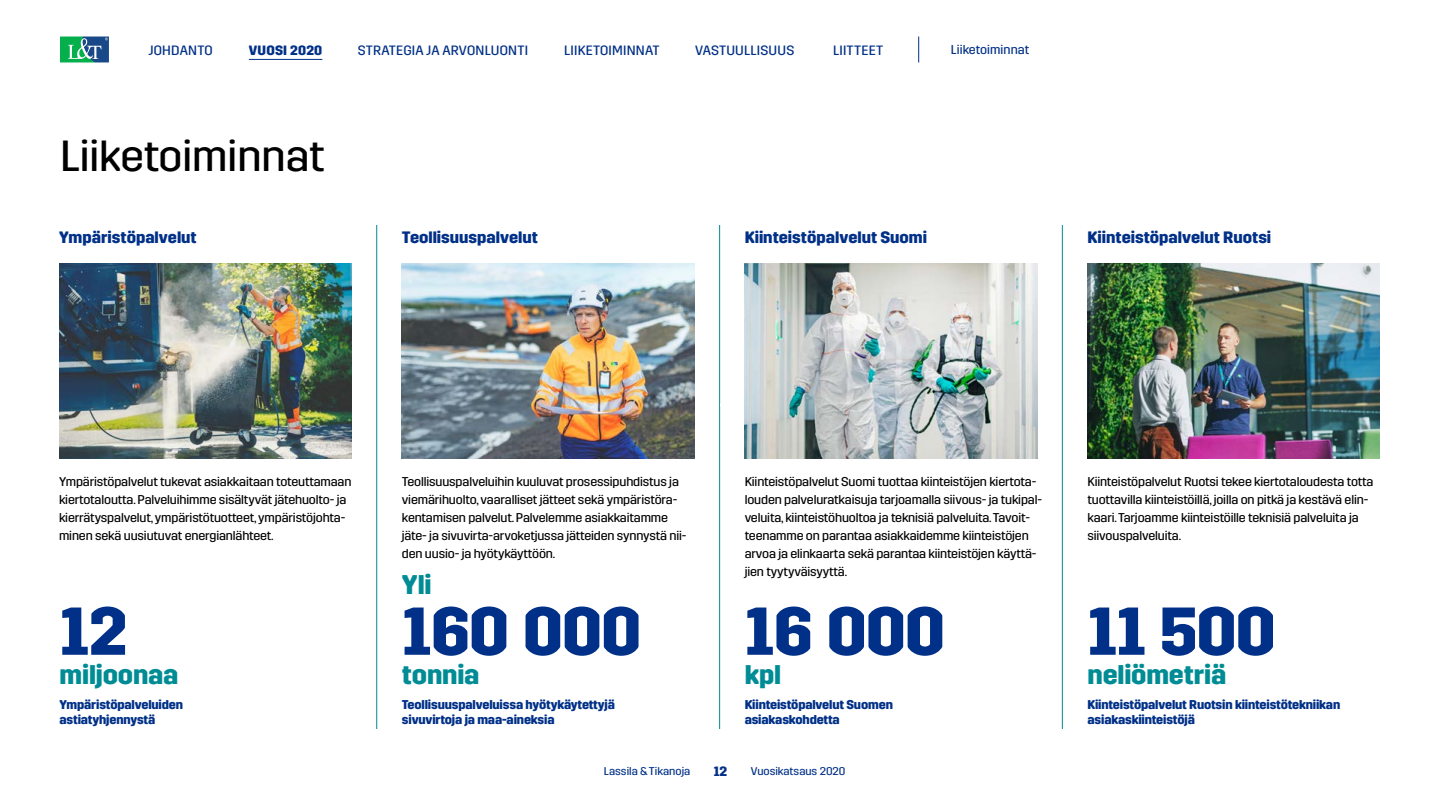
<style>
.page{position:relative;width:1440px;height:810px;background:#fff}
.page>*{position:absolute;margin:0;border:0;box-sizing:border-box;transform-origin:0 0}
.t1{font:700 67.5px "LT Trim";letter-spacing:-.015em;color:#003087}
.t2{font:43.5px "LT Trim";color:#000}
.t3{font:700 27px "LT Trim";letter-spacing:-.005em;color:#008c95}
.t4{font:700 16.5px "LT Trim";color:#003087}
.t5{font:13.5px "LT Trim";letter-spacing:.015em;color:#003087}
.t6{font:700 13.5px "LT Trim";letter-spacing:.015em;color:#003087}
.t7{font:12.75px/18px "LT Trim";letter-spacing:-.01em;color:#000}
.t8{font:700 12.75px/15.3px "LT Trim";letter-spacing:-.01em;color:#003087}
.t9{font:12.75px "LT Trim";letter-spacing:.005em;color:#003087}
.t10{font:11.25px "LT Trim";color:#003087}
</style>
<div class="page">
<img style="left:59px;top:263px;width:293px;height:195px">
<img style="left:402px;top:263px;width:292px;height:195px">
<img style="left:1088px;top:263px;width:292px;height:195px">
<img style="left:745px;top:263px;width:292px;height:195px">
<hr style="left:376px;top:225px;width:1px;height:504px;background:#008c95">
<hr style="left:719px;top:225px;width:1px;height:504px;background:#008c95">
<hr style="left:1062px;top:225px;width:1px;height:504px;background:#008c95">
<svg style="left:60px;top:37px;width:49px;height:25px"></svg>
<svg style="left:918px;top:37px;width:1px;height:25px"></svg>
<hr style="left:249px;top:59px;width:73px;height:1px;background:#003087">
<p class="t5" style="left:149px;top:42px;width:66px">JOHDANTO</p>
<p class="t6" style="left:249px;top:42px;width:75px">VUOSI 2020</p>
<p class="t5" style="left:358px;top:42px;width:172px">STRATEGIA JA ARVONLUONTI</p>
<p class="t5" style="left:564px;top:42px;width:97px">LIIKETOIMINNAT</p>
<p class="t5" style="left:695px;top:42px;width:101px">VASTUULLISUUS</p>
<p class="t5" style="left:833px;top:42px;width:52px">LIITTEET</p>
<p class="t9" style="left:951px;top:43px;width:80px">Liiketoiminnat</p>
<h2 class="t2" style="left:60px;top:132px;width:266px">Liiketoiminnat</h2>
<p class="t4" style="left:59px;top:228px;width:139px">Ympäristöpalvelut</p>
<p class="t4" style="left:402px;top:228px;width:137px">Teollisuuspalvelut</p>
<p class="t4" style="left:745px;top:228px;width:184px">Kiinteistöpalvelut Suomi</p>
<p class="t4" style="left:1088px;top:228px;width:185px">Kiinteistöpalvelut Ruotsi</p>
<p class="t7" style="left:59px;top:473px;width:294px">Ympäristöpalvelut tukevat asiakkaitaan toteuttamaan kiertotaloutta. Palveluihimme sisältyvät jätehuolto- ja kierrätyspalvelut, ympäristötuotteet, ympäristöjohta&shy;minen sekä uusiutuvat energianlähteet.</p>
<p class="t7" style="left:402px;top:473px;width:286px">Teollisuuspalveluihin kuuluvat prosessipuhdistus ja viemärihuolto, vaaralliset jätteet sekä ympäristöra&shy;kentamisen palvelut. Palvelemme asiakkaitamme jäte- ja sivuvirta-arvoketjussa jätteiden synnystä nii&shy;den uusio- ja hyötykäyttöön.</p>
<h3 class="t3" style="left:402px;top:569px;width:31px">Yli</h3>
<p class="t7" style="left:745px;top:473px;width:299px">Kiinteistöpalvelut Suomi tuottaa kiinteistöjen kiertota&shy;louden palveluratkaisuja tarjoamalla siivous- ja tukipal&shy;veluita, kiinteistöhuoltoa ja teknisiä palveluita. Tavoit&shy;teenamme on parantaa asiakkaidemme kiinteistöjen arvoa ja elinkaarta sekä parantaa kiinteistöjen käyttä&shy;jien tyytyväisyyttä.</p>
<p class="t7" style="left:1088px;top:473px;width:288px">Kiinteistöpalvelut Ruotsi tekee kiertotaloudesta totta tuottavilla kiinteistöillä, joilla on pitkä ja kestävä elin&shy;kaari. Tarjoamme kiinteistöille teknisiä palveluita ja siivouspalveluita.</p>
<h1 class="t1" style="left:60px;top:593px;width:69px">12</h1>
<h1 class="t1" style="left:402px;top:593px;width:240px">160 000</h1>
<h1 class="t1" style="left:745px;top:593px;width:201px">16 000</h1>
<h1 class="t1" style="left:1088px;top:593px;width:189px">11 500</h1>
<h3 class="t3" style="left:60px;top:659px;width:120px">miljoonaa</h3>
<h3 class="t3" style="left:402px;top:659px;width:79px">tonnia</h3>
<h3 class="t3" style="left:745px;top:659px;width:38px">kpl</h3>
<h3 class="t3" style="left:1088px;top:659px;width:140px">neliömetriä</h3>
<p class="t8" style="left:60px;top:697px;width:125px">Ympäristöpalveluiden astiatyhjennystä</p>
<p class="t8" style="left:402px;top:697px;width:215px">Teollisuuspalveluissa hyötykäytettyjä sivuvirtoja ja maa-aineksia</p>
<p class="t8" style="left:745px;top:697px;width:150px">Kiinteistöpalvelut Suomen asiakaskohdetta</p>
<p class="t8" style="left:1087px;top:697px;width:254px">Kiinteistöpalvelut Ruotsin kiinteistötekniikan asiakaskiinteistöjä</p>
<p class="t10" style="left:604px;top:765px;width:88px">Lassila &amp; Tikanoja</p>
<p class="t6" style="left:714px;top:764px;width:15px">12</p>
<p class="t10" style="left:751px;top:765px;width:96px">Vuosikatsaus 2020</p>
</div>
